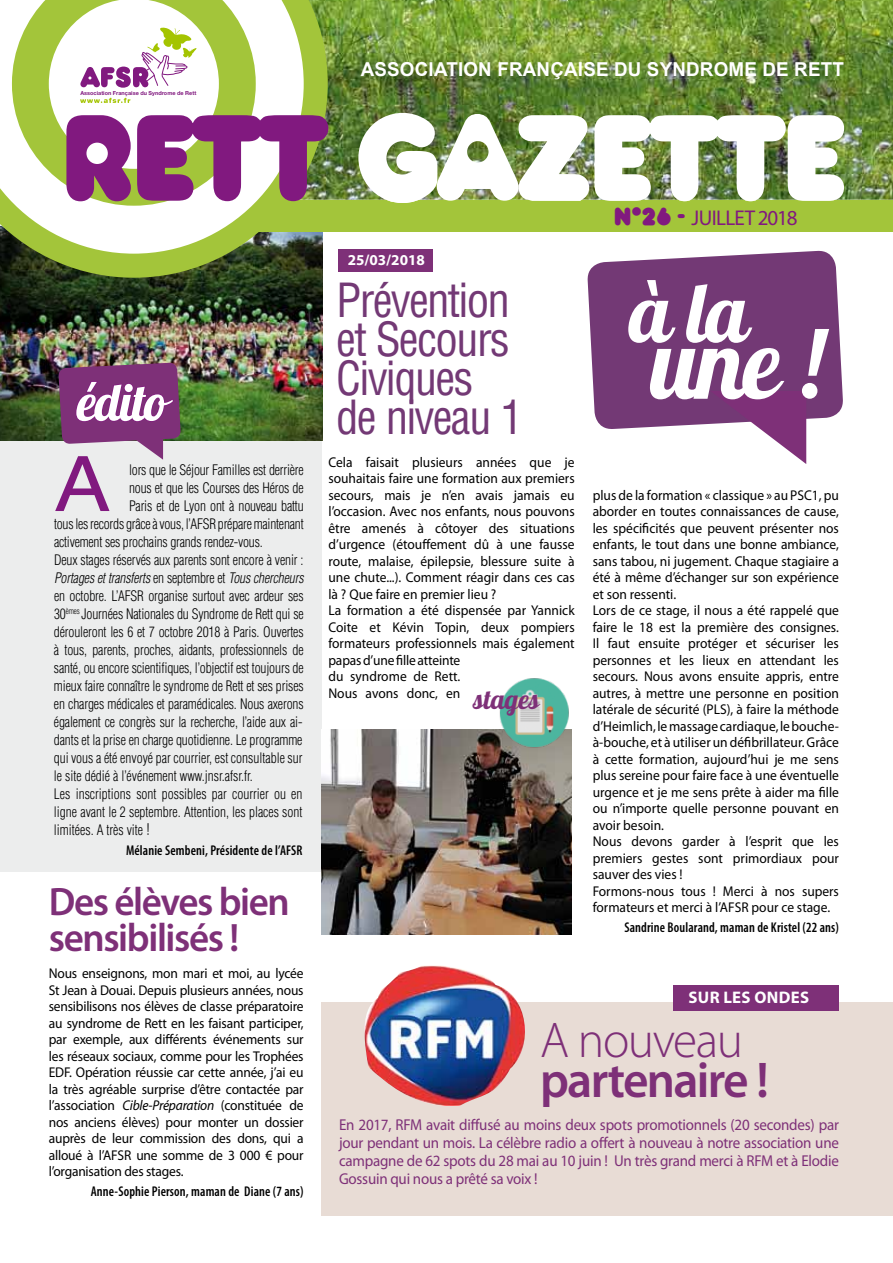
<style>
.page{position:relative;width:893px;height:1263px;background:#fff}
.page>*{position:absolute;margin:0;border:0;box-sizing:border-box;transform-origin:0 0}
.t1{font:99.75px "Lobster 1.4";color:#fff}
.t2{font:76.35px "Helvetica LT Std";color:#81197f;scale:1.11 1}
.t3{font:51.9px "Lobster 1.4";letter-spacing:-.03em;color:#fff}
.t4{font:600 50.55px "Myriad Pro";letter-spacing:-.035em;color:#7e3078}
.t5{font:300 50.55px "Myriad Pro";letter-spacing:-.03em;color:#7e3078}
.t6{font:condensed 45.9px/39px "Helvetica LT Std";letter-spacing:-.04em;color:#733975}
.t7{font:600 39.75px/36px "Myriad Pro";letter-spacing:-.035em;color:#7e3078}
.t8{font:27px "Lobster 1.4";color:#7e3078}
.t9{font:21.45px "Myriad Pro";letter-spacing:-.03em;color:#81197f}
.t10{font:700 19.2px "Arial";letter-spacing:.01em;color:#fff}
.t11{font:700 16.8px "Myriad Pro";letter-spacing:.02em;color:#fff}
.t12{font:15.75px/18px "Myriad Pro";letter-spacing:-.015em;color:#7e3078;text-align:justify;scale:.95 1}
.t13{font:700 15.15px "Myriad Pro";color:#fff}
.t14{font:14.1px/16.5px "Myriad Pro";color:#000;scale:.95 1}
.t15{font:300 condensed 14.1px "Helvetica LT Std";letter-spacing:-.01em;color:#000;scale:.95 1}
.t16{font:600 condensed 14.1px "Myriad Pro";letter-spacing:.01em;color:#000;scale:.95 1}
.t17{font:italic 300 condensed 14.1px "Helvetica LT Std";color:#000;scale:.95 1}
.t18{font:700 5.55px "Helvetica Neue LT Pro";letter-spacing:.005em;color:#81197f}
.s1{font-style:normal}
.s2{font-size:15.75px}
.s3{font-style:italic}
.s4{font-family:"Baruta";font-weight:900;font-size:25.95px}
</style>
<div class="page">
<div style="left:0;top:221px;width:322px;height:651px;background:#eceded"></div>
<img style="left:0;top:278px;width:322px;height:162px">
<div style="left:12px;top:200px;width:881px;height:32px;background:#a3c53a"></div>
<img style="left:328px;top:0;width:565px;height:200px">
<svg style="left:0;top:188px;width:323px;height:90px;background:#9fb075"></svg>
<svg style="left:12px;top:0;width:244px;height:206px"></svg>
<img style="left:358px;top:113px;width:486px;height:90px">
<svg style="left:49px;top:0;width:279px;height:201px"></svg>
<div style="left:86px;top:143px;width:22px;height:21px;background:#fff;border-radius:50%"></div>
<div style="left:322px;top:1002px;width:571px;height:213px;background:#e8dcd5"></div>
<svg style="left:58px;top:362px;width:123px;height:98px"></svg>
<svg style="left:587px;top:250px;width:256px;height:180px;background:#804b82"></svg>
<svg style="left:710px;top:391px;width:96px;height:73px"></svg>
<img style="left:322px;top:729px;width:249px;height:206px">
<img style="left:364px;top:965px;width:161px;height:141px">
<div style="left:673px;top:985px;width:166px;height:26px;background:#7e3078"></div>
<div style="left:338px;top:250px;width:94px;height:22px;background:#7e3078"></div>
<img style="left:483px;top:678px;width:89px;height:105px">
<p class="t18" style="left:80px;top:89px;width:117px">Association Française du Syndrome de Rett</p>
<h3 class="t10" style="left:361px;top:55px;width:485px">ASSOCIATION FRANCÇAISE DU SYNDROME DE RETT</h3>
<h3 class="t3" style="left:77px;top:369px;width:91px">édito</h3>
<h2 class="t2" style="left:54px;top:440px;width:52px">A</h2>
<p class="t15" style="left:129px;top:461px;width:185px">lors que le Séjour Familles est derrière</p>
<p class="t15" style="left:129px;top:479px;width:185px">nous et que les Courses des Héros de</p>
<p class="t15" style="left:129px;top:497px;width:185px">Paris et de Lyon ont à nouveau battu</p>
<p class="t15" style="left:54px;top:515px;width:264px">tous les records grâce à vous, l’AFSR prépare maintenant</p>
<p class="t15" style="left:54px;top:533px;width:221px">activement ses prochains grands rendez-vous.</p>
<p class="t15" style="left:54px;top:551px;width:264px">Deux stages réservés aux parents sont encore à venir :</p>
<p class="t17" style="left:54px;top:569px;width:268px">Portagesettransferts<span class="s1">e n s e p t e m b r e e t</span> Touschercheurs</p>
<p class="t15" style="left:54px;top:587px;width:264px">en octobre. L’AFSR organise surtout avec ardeur ses</p>
<p class="t15" style="left:54px;top:605px;width:264px">30<sup>èmes</sup> Journées Nationales du Syndrome de Rett qui se</p>
<p class="t15" style="left:54px;top:623px;width:264px">dérouleront les 6 et 7 octobre 2018 à Paris. Ouvertes</p>
<p class="t15" style="left:54px;top:641px;width:264px">à tous, parents, proches, aidants, professionnels de</p>
<p class="t15" style="left:54px;top:659px;width:264px">santé, ou encore scientifiques, l’objectif est toujours de</p>
<p class="t15" style="left:54px;top:677px;width:264px">mieux faire connaître le syndrome de Rett et ses prises</p>
<p class="t15" style="left:54px;top:695px;width:264px">en charges médicales et paramédicales. Nous axerons</p>
<p class="t15" style="left:54px;top:713px;width:263px">également ce congrès sur la recherche, l’aide aux ai-</p>
<p class="t15" style="left:54px;top:731px;width:263px">dants et la prise en charge quotidienne. Le programme</p>
<p class="t15" style="left:54px;top:749px;width:263px">qui vous a été envoyé par courrier, est consultable sur</p>
<p class="t15" style="left:54px;top:767px;width:211px">le site dédié à l’événement www.jnsr.afsr.fr.</p>
<p class="t15" style="left:54px;top:785px;width:263px">Les inscriptions sont possibles par courrier ou en</p>
<p class="t15" style="left:54px;top:803px;width:263px">ligne avant le 2 septembre. Attention, les places sont</p>
<p class="t15" style="left:54px;top:821px;width:102px">limitées. A très vite <span class="s2">!</span></p>
<p class="t16" style="left:126px;top:841px;width:187px">Mélanie Sembeni, Présidente de l’AFSR</p>
<h3 class="t7" style="left:49px;top:882px;width:243px">Des élèves bien sensibilisés !</h3>
<p class="t14" style="left:49px;top:965px;width:270px;text-align:justify">Nous enseignons, mon mari et moi, au lycée St Jean à Douai. Depuis plusieurs années, nous sensibilisons nos élèves de classe préparatoire au syndrome de Rett en les faisant participer, par exemple, aux différents événements sur les réseaux sociaux, comme pour les Trophées EDF. Opération réussie car cette année, j’ai eu la très agréable surprise d’être contactée par l’association <span class="s3">Cible-Préparation</span> (constituée de nos anciens élèves) pour monter un dossier auprès de leur commission des dons, qui a alloué à l’AFSR une somme de 3 000 € pour l’organisation des stages.</p>
<p class="t16" style="left:91px;top:1182px;width:226px">Anne-Sophie Pierson, maman de Diane (7 ans)</p>
<p class="t13" style="left:348px;top:250px;width:79px">25/03/2018</p>
<h3 class="t6" style="left:336px;top:281px;width:188px">Prévention et Secours<br>Civiques de niveau 1</h3>
<p class="t14" style="left:328px;top:453px;width:261px">Cela faisait plusieurs années que je souhaitais faire une formation aux premiers secours, mais je n’en avais jamais eu l’occasion. Avec nos enfants, nous pouvons être amenés à côtoyer des situations d’urgence (étouffement dû à une fausse route, malaise, épilepsie, blessure suite à une chute...). Comment réagir dans ces cas là ? Que faire en premier lieu ?<br>La formation a été dispensée par Yannick Coite et Kévin Topin, deux pompiers formateurs professionnels mais également papas d’une fille atteinte<br>du syndrome de Rett.<br>Nous avons donc, en</p>
<h3 class="t8" style="left:473px;top:682px;width:68px">stages</h3>
<h3 class="t9" style="left:614px;top:205px;width:185px"><span class="s4">N°26 -</span> juillet 2018</h3>
<h1 class="t1" style="left:629px;top:299px;width:196px"><sup>à</sup> <sup>la</sup>une !</h1>
<p class="t14" style="left:593px;top:486px;width:261px">plus de la formation « classique » au PSC1, pu aborder en toutes connaissances de cause, les spécificités que peuvent présenter nos enfants, le tout dans une bonne ambiance, sans tabou, ni jugement. Chaque stagiaire a été à même d’échanger sur son expérience et son ressenti.<br>Lors de ce stage, il nous a été rappelé que faire le 18 est la première des consignes.<br>I l faut ensuite protéger et sécuriser les personnes et les lieux en attendant les secours. Nous avons ensuite appris, entre autres, à mettre une personne en position latérale de sécurité (PLS), à faire la méthode d’Heimlich, le massage cardiaque, le bouche&shy;à-bouche, et à utiliser un défibrillateur. Grâce à cette formation, aujourd’hui je me sens plus sereine pour faire face à une éventuelle urgence et je me sens prête à aider ma fille ou n’importe quelle personne pouvant en avoir besoin.<br>Nous devons garder à l’esprit que les premiers gestes sont primordiaux pour sauver des vies !<br>Formons-nous tous ! Merci à nos supers formateurs et merci à l’AFSR pour ce stage.</p>
<p class="t16" style="left:624px;top:918px;width:227px">Sandrine Boularand, maman de Kristel (22 ans)</p>
<p class="t11" style="left:688px;top:986px;width:122px">SUR LES ONDES</p>
<h3 class="t5" style="left:540px;top:1010px;width:204px">A nouveau</h3>
<h3 class="t4" style="left:540px;top:1048px;width:230px">partenaire !</h3>
<p class="t12" style="left:339px;top:1115px;width:528px">En 2017, RFM avait diffusé au moins deux spots promotionnels (20 secondes) par jour pendant un mois. La célèbre radio a offert à nouveau à notre association une campagne de 62 spots du 28 mai au 10 juin ! Un très grand merci à RFM et à Elodie Gossuin qui nous a prêté sa voix !</p>
</div>
